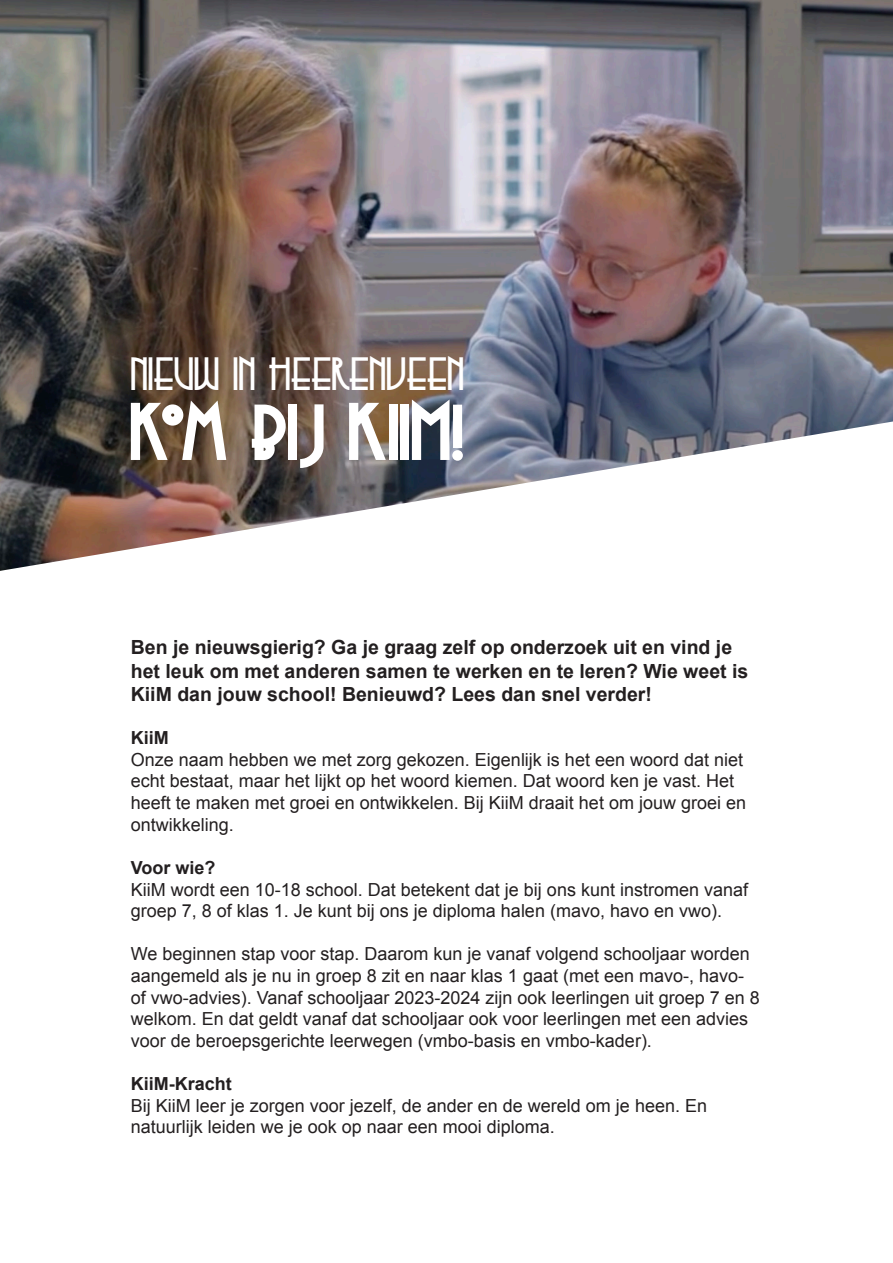
<style>
.page{position:relative;width:893px;height:1263px;background:#fff}
.page>*{position:absolute;margin:0;border:0;box-sizing:border-box;transform-origin:0 0}
.t1{font:700 75.9px "Copasetic NF";color:#fff}
.t2{font:43.65px "Copasetic NF";color:#fff}
.t3{font:700 19.5px/23.4px "Arial";color:#231f20}
.t4{font:18px/21.6px "Arial";color:#231f20}
.t5{font:700 18px "Arial";color:#231f20}
</style>
<div class="page">
<img style="left:0;top:0;width:893px;height:571px">
<p class="t2" style="left:131px;top:353px;width:335px">NIEUW IN HEERENVEEN</p>
<p class="t1" style="left:129px;top:394px;width:336px">Kom bij KiiM!</p>
<p class="t3" style="left:131px;top:636px;width:619px">Ben je nieuwsgierig? Ga je graag zelf op onderzoek uit en vind je het leuk om met anderen samen te werken en te leren? Wie weet is<br>KiiM dan jouw school! Benieuwd? Lees dan snel verder!</p>
<p class="t5" style="left:131px;top:726px;width:39px">KiiM</p>
<p class="t4" style="left:131px;top:749px;width:617px">Onze naam hebben we met zorg gekozen. Eigenlijk is het een woord dat niet echt bestaat, maar het lijkt op het woord kiemen. Dat woord ken je vast. Het heeft te maken met groei en ontwikkelen. Bij KiiM draait het om jouw groei en ontwikkeling.</p>
<p class="t5" style="left:131px;top:856px;width:86px">Voor wie?</p>
<p class="t4" style="left:131px;top:878px;width:619px">KiiM wordt een 10-18 school. Dat betekent dat je bij ons kunt instromen vanaf groep 7, 8 of klas 1. Je kunt bij ons je diploma halen (mavo, havo en vwo).</p>
<p class="t4" style="left:131px;top:943px;width:630px">We beginnen stap voor stap. Daarom kun je vanaf volgend schooljaar worden aangemeld als je nu in groep 8 zit en naar klas 1 gaat (met een mavo-, havo&shy;of vwo-advies). Vanaf schooljaar 2023-2024 zijn ook leerlingen uit groep 7 en 8 welkom. En dat geldt vanaf dat schooljaar ook voor leerlingen met een advies voor de beroepsgerichte leerwegen (vmbo-basis en vmbo-kader).</p>
<p class="t5" style="left:131px;top:1072px;width:102px">KiiM-Kracht</p>
<p class="t4" style="left:131px;top:1094px;width:578px">Bij KiiM leer je zorgen voor jezelf, de ander en de wereld om je heen. En natuurlijk leiden we je ook op naar een mooi diploma.</p>
</div>
